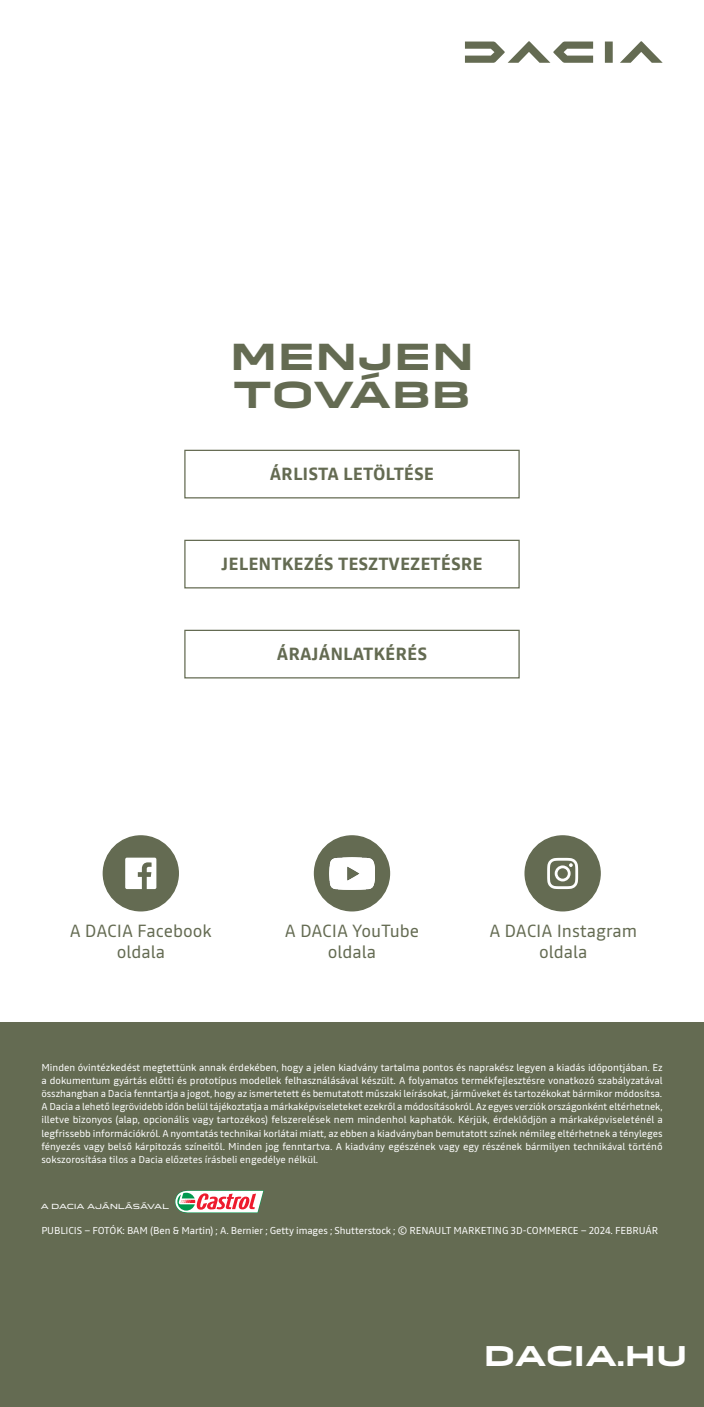
<style>
.page{position:relative;width:704px;height:1407px;background:#fff}
.page>*{position:absolute;margin:0;border:0;box-sizing:border-box;transform-origin:0 0}
._06_Titre_Kaki{font:700 35px/38.1px "Dacia Block Extended";color:#646b52}
._06_dacia_pays{font:700 26.56px "Dacia Block Extended";letter-spacing:-.005em;color:#fff}
._06_lien_social{font:17.5px/20.6px "Read";color:#646b52;text-align:center}
._06_lien{font:700 17.5px "Read";color:#646b52}
._06_Mention_legal{font:10px/13.1px "Read";letter-spacing:-.01em;color:#fff;text-align:justify}
._00_Dacia_Recommends{font:6.88px "Dacia Block Extended";letter-spacing:-.02em;color:#fff}
</style>
<div class="page">
<div style="left:525px;top:836px;width:74px;height:75px;background:#646b52;border-radius:50%"></div>
<div style="left:524px;top:835px;width:76px;height:76px;border:1px solid #646b52;border-radius:50%"></div>
<div style="left:314px;top:836px;width:75px;height:75px;background:#646b52;border-radius:50%"></div>
<div style="left:313px;top:835px;width:77px;height:76px;border:1px solid #646b52;border-radius:50%"></div>
<div style="left:103px;top:836px;width:75px;height:75px;background:#646b52;border-radius:50%"></div>
<div style="left:103px;top:835px;width:76px;height:76px;border:1px solid #646b52;border-radius:50%"></div>
<div style="left:0;top:1022px;width:703px;height:385px;background:#646b52"></div>
<svg style="left:465px;top:41px;width:197px;height:22px"></svg>
<svg style="left:175px;top:1190px;width:89px;height:23px;background:#ceaea7"></svg>
<svg style="left:547px;top:858px;width:30px;height:31px"></svg>
<svg style="left:125px;top:858px;width:31px;height:31px"></svg>
<img style="left:329px;top:858px;width:45px;height:31px">
<div style="left:184px;top:540px;width:335px;height:48px;border:1px solid #646b52"></div>
<div style="left:184px;top:630px;width:335px;height:48px;border:1px solid #646b52"></div>
<div style="left:184px;top:450px;width:335px;height:48px;border:1px solid #646b52"></div>
<p class="_06_Titre_Kaki" style="left:229px;top:339px;width:246px">MENJEN<br>TOVÁBB</p>
<p class="_06_lien" style="left:269px;top:462px;width:166px">ÁRLISTA LETÖLTÉSE</p>
<p class="_06_lien" style="left:221px;top:552px;width:263px">JELENTKEZÉS TESZTVEZETÉSRE</p>
<p class="_06_lien" style="left:277px;top:642px;width:152px">ÁRAJÁNLATKÉRÉS</p>
<p class="_06_lien_social" style="left:70px;top:920px;width:143px">A DACIA Facebook oldala</p>
<p class="_06_lien_social" style="left:285px;top:920px;width:136px">A DACIA YouTube oldala</p>
<p class="_06_lien_social" style="left:489px;top:920px;width:149px">A DACIA Instagram oldala</p>
<p class="_06_Mention_legal" style="left:41px;top:1061px;width:622px">Minden óvintézkedést megtettünk annak érdekében, hogy a jelen kiadvány tartalma pontos és naprakész legyen a kiadás időpontjában. Ez a dokumentum gyártás előtti és prototípus modellek felhasználásával készült. A folyamatos termékfejlesztésre vonatkozó szabályzatával összhangban a Dacia fenntartja a jogot, hogy az ismertetett és bemutatott műszaki leírásokat, járműveket és tartozékokat bármikor módosítsa.<br>A Dacia a lehető legrövidebb időn belül tájékoztatja a márkaképviseleteket ezekről a módosításokról. Az egyes verziók országonként eltérhetnek, illetve bizonyos (alap, opcionális vagy tartozékos) felszerelések nem mindenhol kaphatók. Kérjük, érdeklődjön a márkaképviseleténél a legfrissebb információkról. A nyomtatás technikai korlátai miatt, az ebben a kiadványban bemutatott színek némileg eltérhetnek a tényleges fényezés vagy belső kárpitozás színeitől. Minden jog fenntartva. A kiadvány egészének vagy egy részének bármilyen technikával történő sokszorosítása tilos a Dacia előzetes írásbeli engedélye nélkül.</p>
<p class="_00_Dacia_Recommends" style="left:41px;top:1200px;width:129px">A DACIA AJÁNLÁSÁVAL</p>
<p class="_00_Dacia_Recommends" style="left:66px;top:1201px;width:103px">Dacia recommande</p>
<p class="_06_Mention_legal" style="left:41px;top:1224px;width:618px">PUBLICIS – FOTÓK: BAM (Ben &amp; Martin) ; A. Bernier ; Getty images ; Shutterstock ; © RENAULT MARKETING 3D-COMMERCE – 2024. FEBRUÁR</p>
<p class="_06_dacia_pays" style="left:483px;top:1341px;width:205px">DACIA.HU</p>
</div>
